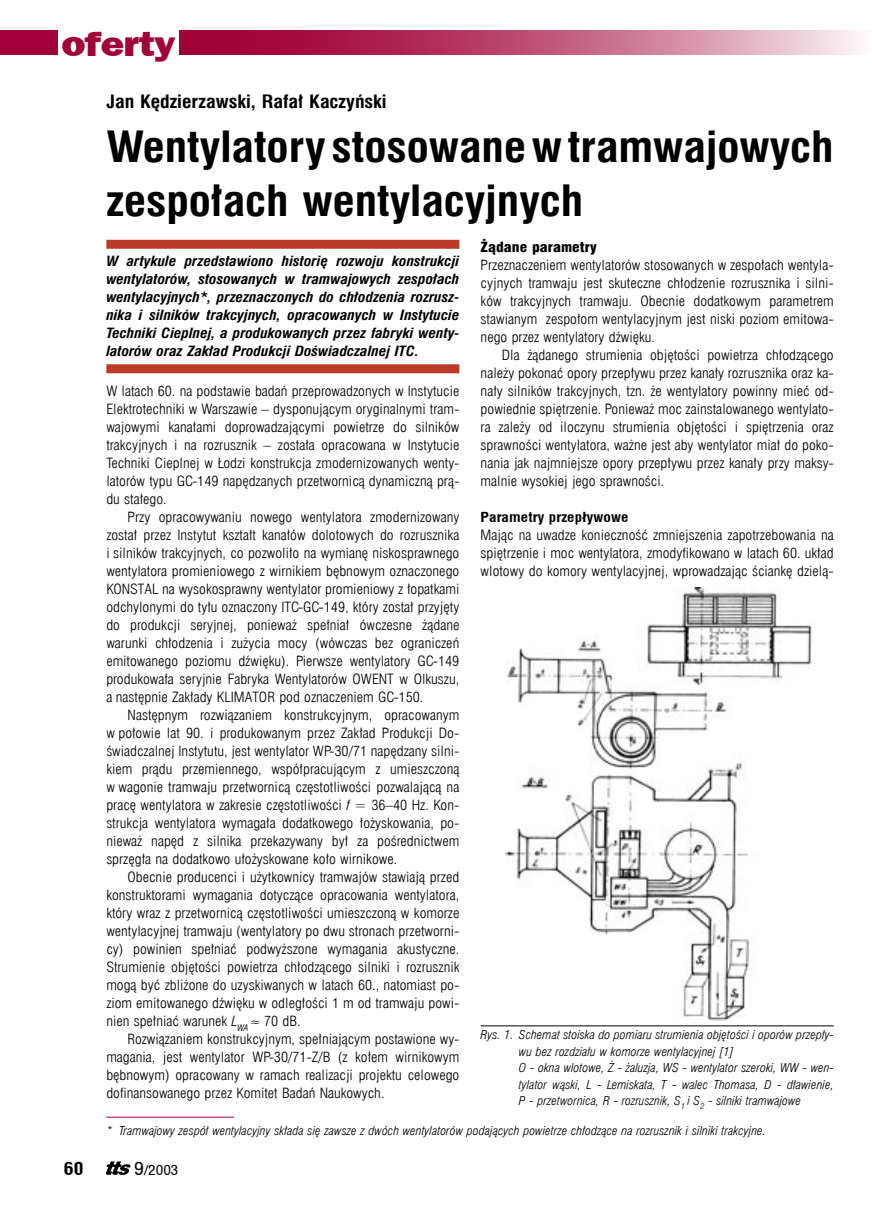
<style>
.page{position:relative;width:872px;height:1212px;background:#fff}
.page>*{position:absolute;margin:0;border:0;box-sizing:border-box;transform-origin:0 0}
.tytuł{font:42px/54px "Swis 721 Cn EU Bold";color:#000;scale:1.1 1}
.tytuł2{font:36px "Frankfurt Goth Hvypl";color:#a00037;scale:1.1 1}
.autor{font:18px "Swis 721 Cn EU Bold";color:#000;scale:1.1 1}
.tytuł2-2{font:700 18px "Switzerland Condpl";color:#000;scale:1.1 1}
.tekst{font:13.8px/18px "Swis 721 Lt Cn EU Normal";color:#000;text-align:justify;scale:1.1 1}
.tekst0{font:13.8px/18px "Swis 721 Lt Cn EU Normal";color:#000;text-align:justify;scale:1.1 1}
.wstęp{font:italic 13.8px/18px "Swis 721 Cn EU Bold";color:#000;text-align:justify;scale:1.1 1}
.tytuł2-3{font:700 13.8px "Switzerland Condpl";color:#000;scale:1.1 1}
.tytuł1{font:13.8px "Swis 721 Blk Cn EU Normal";color:#000;scale:1.1 1}
.tytuł2-4{font:13.8px "Switzerland Condpl";color:#000;scale:1.1 1}
.podpis{font:12px/16.5px "Swis 721 Lt Cn EU Italic";color:#000;text-align:justify;scale:1.1 1}
.przypis{font:12px "Swis 721 Lt Cn EU Italic";color:#000;scale:1.1 1}
.podpis_z_kreską{font:12px/16.5px "Swis 721 Lt Cn EU Italic";color:#000;scale:1.1 1}
.s1{font-family:"Swis 721 Lt Cn EU Italic"}
.s2{font-size:18px}
</style>
<div class="page">
<div style="left:0;top:30px;width:57px;height:25px;background:#a00037"></div>
<svg style="left:180px;top:30px;width:679px;height:25px;background:#c15a7d"></svg>
<svg style="left:106px;top:1161px;width:24px;height:14px"></svg>
<img style="left:505px;top:588px;width:309px;height:433px">
<div style="left:106px;top:240px;width:353px;height:9px;background:#bc3a28"></div>
<div style="left:106px;top:364px;width:353px;height:9px;background:#bc3a28"></div>
<hr style="left:480px;top:1025px;width:353px;height:1px;background:#000">
<hr style="left:106px;top:1117px;width:128px;height:1px;background:#a00037">
<p class="tytuł2" style="left:62px;top:21px;width:105px">oferty</p>
<p class="autor" style="left:106px;top:91px;width:256px">Jan Kędzierzawski, Rafał Kaczyński</p>
<p class="tytuł" style="left:106px;top:122px;width:662px">Wentylatory stosowane w tramwajowych zespołach wentylacyjnych</p>
<p class="wstęp" style="left:106px;top:252px;width:322px">W artykule przedstawiono historię rozwoju konstrukcji wentylatorów, stosowanych w tramwajowych zespołach wentylacyjnych*, przeznaczonych do chłodzenia rozrusz&shy;nika i silników trakcyjnych, opracowanych w Instytucie Techniki Cieplnej, a produkowanych przez fabryki wenty&shy;latorów oraz Zakład Produkcji Doświadczalnej ITC.</p>
<p class="tekst0" style="left:106px;top:382px;width:322px">W latach 60. na podstawie badań przeprowadzonych w Instytucie Elektrotechniki w Warszawie – dysponującym oryginalnymi tram&shy;wajowymi kanałami doprowadzającymi powietrze do silników trakcyjnych i na rozrusznik – została opracowana w Instytucie Techniki Cieplnej w Łodzi konstrukcja zmodernizowanych wenty&shy;latorów typu GC-149 napędzanych przetwornicą dynamiczną prą&shy;du stałego.</p>
<p class="tekst" style="left:106px;top:508px;width:322px;text-indent:21px">Przy opracowywaniu nowego wentylatora zmodernizowany został przez Instytut kształt kanałów dolotowych do rozrusznika i silników trakcyjnych, co pozwoliło na wymianę niskosprawnego wentylatora promieniowego z wirnikiem bębnowym oznaczonego KONSTAL na wysokosprawny wentylator promieniowy z łopatkami odchylonymi do tyłu oznaczony ITC-GC-149, który został przyjęty do produkcji seryjnej, ponieważ spełniał ówczesne żądane warunki chłodzenia i zużycia mocy (wówczas bez ograniczeń emitowanego poziomu dźwięku). Pierwsze wentylatory GC-149 produkowała seryjnie Fabryka Wentylatorów OWENT w Olkuszu, a następnie Zakłady KLIMATOR pod oznaczeniem GC-150.</p>
<p class="tekst" style="left:106px;top:706px;width:322px;text-indent:21px">Następnym rozwiązaniem konstrukcyjnym, opracowanym w połowie lat 90. i produkowanym przez Zakład Produkcji Do&shy;świadczalnej Instytutu, jest wentylator WP-30/71 napędzany silni&shy;kiem prądu przemiennego, współpracującym z umieszczoną w wagonie tramwaju przetwornicą częstotliwości pozwalającą na pracę wentylatora w zakresie częstotliwości <span class="s1">f</span> = 36–40 Hz. Kon&shy;strukcja wentylatora wymagała dodatkowego łożyskowania, po&shy;nieważ napęd z silnika przekazywany był za pośrednictwem sprzęgła na dodatkowo ułożyskowane koło wirnikowe.</p>
<p class="tekst" style="left:106px;top:868px;width:322px;text-indent:21px">Obecnie producenci i użytkownicy tramwajów stawiają przed konstruktorami wymagania dotyczące opracowania wentylatora, który wraz z przetwornicą częstotliwości umieszczoną w komorze wentylacyjnej tramwaju (wentylatory po dwu stronach przetworni&shy;cy) powinien spełniać podwyższone wymagania akustyczne.<br>Strumienie objętości powietrza chłodzącego silniki i rozrusznik mogą być zbliżone do uzyskiwanych w latach 60., natomiast po&shy;ziom emitowanego dźwięku w odległości 1 m od tramwaju powi&shy;nien spełniać warunek <span class="s1">L</span><sub>WA</sub> ≈ 70 dB.</p>
<p class="tekst" style="left:106px;top:1030px;width:322px;text-indent:21px">Rozwiązaniem konstrukcyjnym, spełniającym postawione wy&shy;magania, jest wentylator WP-30/71-Z/B (z kołem wirnikowym bębnowym) opracowany w ramach realizacji projektu celowego dofinansowanego przez Komitet Badań Naukowych.</p>
<p class="tytuł1" style="left:480px;top:238px;width:107px">Żądane parametry</p>
<p class="tekst0" style="left:480px;top:256px;width:322px">Przeznaczeniem wentylatorów stosowanych w zespołach wentyla&shy;cyjnych tramwaju jest skuteczne chłodzenie rozrusznika i silni&shy;ków trakcyjnych tramwaju. Obecnie dodatkowym parametrem stawianym zespołom wentylacyjnym jest niski poziom emitowa&shy;nego przez wentylatory dźwięku.</p>
<p class="tekst" style="left:480px;top:346px;width:322px;text-indent:21px">Dla żądanego strumienia objętości powietrza chłodzącego należy pokonać opory przepływu przez kanały rozrusznika oraz ka&shy;nały silników trakcyjnych, tzn. że wentylatory powinny mieć od&shy;powiednie spiętrzenie. Ponieważ moc zainstalowanego wentylato&shy;ra zależy od iloczynu strumienia objętości i spiętrzenia oraz sprawności wentylatora, ważne jest aby wentylator miał do poko&shy;nania jak najmniejsze opory przepływu przez kanały przy maksy&shy;malnie wysokiej jego sprawności.</p>
<p class="tytuł2-3" style="left:480px;top:509px;width:136px">Parametry przepływowe</p>
<p class="tekst0" style="left:480px;top:526px;width:322px">Mając na uwadze konieczność zmniejszenia zapotrzebowania na spiętrzenie i moc wentylatora, zmodyfikowano w latach 60. układ wlotowy do komory wentylacyjnej, wprowadzając ściankę dzielą-</p>
<p class="podpis_z_kreską" style="left:519px;top:1027px;width:288px;text-indent:-38px">Rys. 1. Schemat stoiska do pomiaru strumienia objętości i oporów przepły&shy;wu bez rozdziału w komorze wentylacyjnej [1]</p>
<p class="podpis" style="left:519px;top:1060px;width:288px">O - okna wlotowe, Ż - żaluzja, WS - wentylator szeroki, WW - wen&shy;tylator wąski, L - Lemiskata, T - walec Thomasa, D - dławienie, P - przetwornica, R - rozrusznik, S<sub>1</sub> i S<sub>2</sub> - silniki tramwajowe</p>
<p class="przypis" style="left:106px;top:1123px;width:601px">* Tramwajowy zespół wentylacyjny składa się zawsze z dwóch wentylatorów podających powietrze chłodzące na rozrusznik i silniki trakcyjne.</p>
<p class="tytuł2-2" style="left:64px;top:1157px;width:19px">60</p>
<p class="tytuł2-4" style="left:134px;top:1160px;width:42px"><span class="s2">9</span>/2003</p>
</div>
